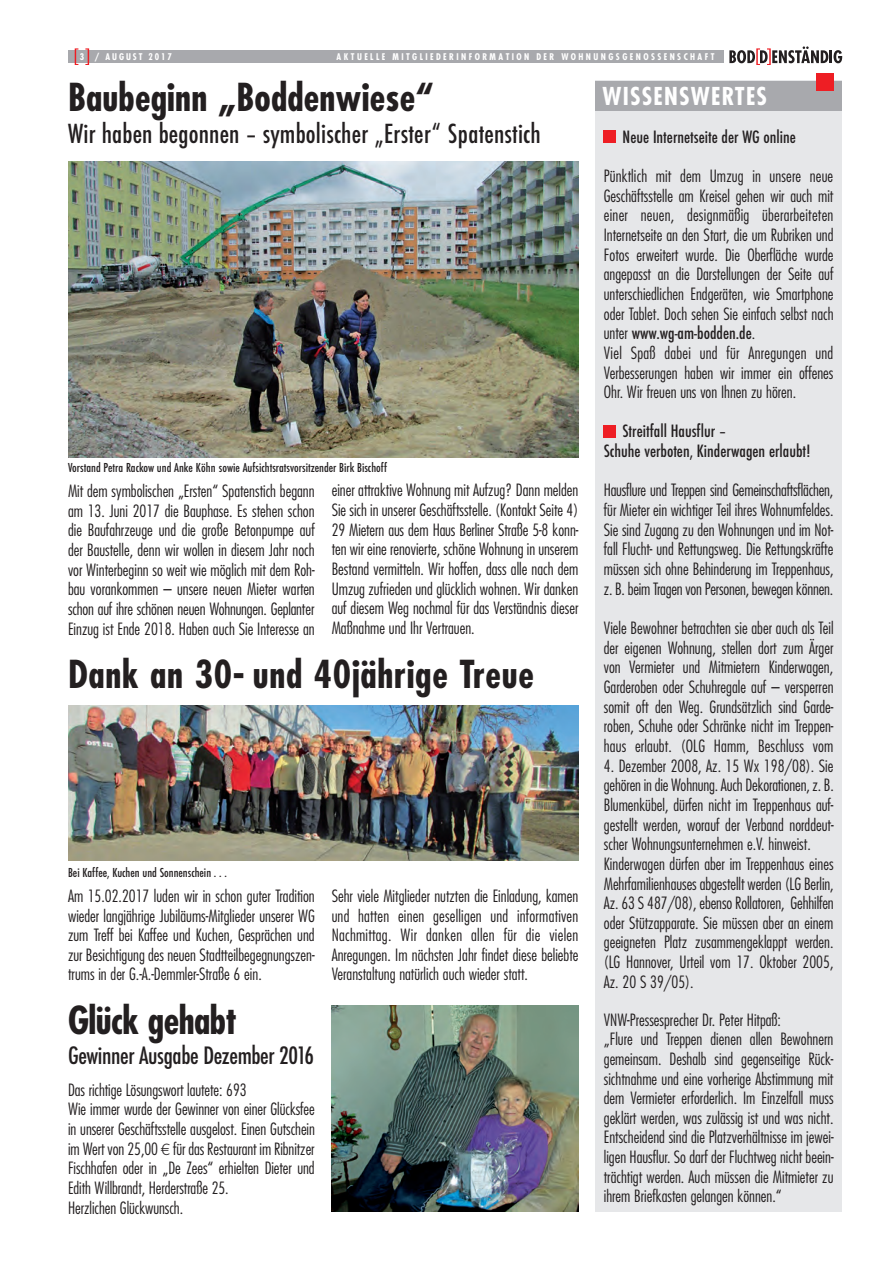
<style>
.page{position:relative;width:893px;height:1263px;background:#fff}
.page>*{position:absolute;margin:0;border:0;box-sizing:border-box;transform-origin:0 0}
.t1{font:700 condensed 37.5px "Futura";letter-spacing:.005em;color:#231f20}
.t2{font:700 condensed 37.5px "Futura";letter-spacing:-.015em;color:#231f20}
.t3{font:500 condensed 25.5px "Futura";letter-spacing:.005em;color:#231f20}
.t4{font:700 condensed 24px "Futura";letter-spacing:.05em;color:#fff}
.t5{font:500 condensed 23.25px "Futura";letter-spacing:-.015em;color:#231f20}
.t6{font:300 condensed 16.5px/19.6px "Futura";color:#231f20;text-align:justify}
.t7{font:500 condensed 16.5px/19.6px "Futura";color:#231f20}
.t8{font:500 condensed 12px "Futura";color:#231f20}
.t9{font:700 condensed 9px "Futura";letter-spacing:.27em;color:#fff}
.t10{font:700 condensed 9px "Futura";letter-spacing:.215em;color:#fff}
.s1{font-weight:500}
.s2{font-family:"Gill Sans";font-stretch:normal}
</style>
<div class="page">
<div style="left:68px;top:50px;width:655px;height:13px;background:#a8a9ad"></div>
<svg style="left:75px;top:48px;width:3px;height:16px"></svg>
<svg style="left:85px;top:48px;width:4px;height:16px"></svg>
<svg style="left:729px;top:46px;width:113px;height:18px"></svg>
<div style="left:595px;top:81px;width:247px;height:1131px;background:#e6e7e9"></div>
<div style="left:595px;top:81px;width:247px;height:30px;background:#a8a9ad"></div>
<div style="left:816px;top:74px;width:17px;height:17px;background:#ee1e24"></div>
<div style="left:604px;top:130px;width:12px;height:13px;background:#ee1e24"></div>
<div style="left:604px;top:425px;width:12px;height:12px;background:#ee1e24"></div>
<img style="left:68px;top:162px;width:510px;height:295px">
<img style="left:332px;top:1005px;width:246px;height:207px">
<img style="left:68px;top:705px;width:510px;height:155px">
<p class="t10" style="left:80px;top:53px;width:93px">3 / AUGUST 2017</p>
<p class="t9" style="left:337px;top:53px;width:379px">AKTUELLE MITGLIEDERINFORMATION DER WOHNUNGSGENOSSENSCHAFT</p>
<h3 class="t4" style="left:603px;top:86px;width:166px">WISSENSWERTES</h3>
<p class="t7" style="left:623px;top:127px;width:175px">Neue Internetseite der WG online</p>
<p class="t6" style="left:604px;top:167px;width:231px;text-align:left">Pünktlich mit dem Umzug in unsere neue Geschäftsstelle am Kreisel gehen wir auch mit einer neuen, designmäßig überarbeiteten Internetseite an den Start, die um Rubriken und Fotos erweitert wurde. Die Oberfläche wurde angepasst an die Darstellungen der Seite auf unterschiedlichen Endgeräten, wie Smartphone oder Tablet. Doch sehen Sie einfach selbst nach unter <span class="s1">www.wg-am-bodden.de</span>.<br>Viel Spaß dabei und für Anregungen und Verbesserungen haben wir immer ein offenes Ohr. Wir freuen uns von Ihnen zu hören.</p>
<p class="t7" style="left:604px;top:422px;width:209px;text-indent:19px">Streitfall Hausflur –<br>Schuhe verboten, Kinderwagen erlaubt!</p>
<p class="t6" style="left:604px;top:482px;width:231px">Hausflure und Treppen sind Gemeinschaftsflächen, für Mieter ein wichtiger Teil ihres Wohnumfeldes.<br>Sie sind Zugang zu den Wohnungen und im Not&shy;fall Flucht- und Rettungsweg. Die Rettungskräfte müssen sich ohne Behinderung im Treppenhaus, z. B. beim Tragen von Personen, bewegen können.</p>
<p class="t6" style="left:604px;top:619px;width:231px">Viele Bewohner betrachten sie aber auch als Teil der eigenen Wohnung, stellen dort zum Ärger von Vermieter und Mitmietern Kinderwagen, Garderoben oder Schuhregale auf – versperren somit oft den Weg. Grundsätzlich sind Garde&shy;roben, Schuhe oder Schränke nicht im Treppen&shy;haus erlaubt. (OLG Hamm, Beschluss vom</p>
<p class="t6" style="left:604px;top:757px;width:231px;text-align:left">4. Dezember 2008, Az. 15 Wx 198/08). Sie gehören in die Wohnung. Auch Dekorationen, z. B.<br>Blumenkübel, dürfen nicht im Treppenhaus auf&shy;gestellt werden, worauf der Verband norddeut&shy;scher Wohnungsunternehmen e.V. hinweist.<br>Kinderwagen dürfen aber im Treppenhaus eines Mehrfamilienhauses abgestellt werden (LG Berlin, Az. 63 S 487/08), ebenso Rollatoren, Gehhilfen oder Stützapparate. Sie müssen aber an einem geeigneten Platz zusammengeklappt werden. (LG Hannover, Urteil vom 17. Oktober 2005, Az. 20 S 39/05).</p>
<p class="t6" style="left:604px;top:1011px;width:231px;text-align:left">VNW-Pressesprecher Dr. Peter Hitpaß:<br>„Flure und Treppen dienen allen Bewohnern gemeinsam. Deshalb sind gegenseitige Rück&shy;sichtnahme und eine vorherige Abstimmung mit dem Vermieter erforderlich. Im Einzelfall muss geklärt werden, was zulässig ist und was nicht.<br>Entscheidend sind die Platzverhältnisse im jewei&shy;ligen Hausflur. So darf der Fluchtweg nicht beein&shy;trächtigt werden. Auch müssen die Mitmieter zu ihrem Briefkasten gelangen können.“</p>
<h1 class="t1" style="left:68px;top:81px;width:367px">Baubeginn „Boddenwiese“</h1>
<h2 class="t3" style="left:68px;top:119px;width:474px">Wir haben begonnen – symbolischer „Erster“ Spatenstich</h2>
<p class="t8" style="left:68px;top:461px;width:320px">Vorstand Petra Rackow und Anke Köhn sowie Aufsichtsratsvorsitzender Birk Bischoff</p>
<p class="t6" style="left:332px;top:482px;width:248px">einer attraktive Wohnung mit Aufzug? Dann melden Sie sich in unserer Geschäftsstelle. (Kontakt Seite 4)<br>29 Mietern aus dem Haus Berliner Straße 5-8 konn&shy;ten wir eine renovierte, schöne Wohnung in unserem Bestand vermitteln. Wir hoffen, dass alle nach dem Umzug zufrieden und glücklich wohnen. Wir danken auf diesem Weg nochmal für das Verständnis dieser Maßnahme und Ihr Vertrauen.</p>
<p class="t6" style="left:68px;top:482px;width:248px">Mit dem symbolischen „Ersten“ Spatenstich begann am 13. Juni 2017 die Bauphase. Es stehen schon die Baufahrzeuge und die große Betonpumpe auf der Baustelle, denn wir wollen in diesem Jahr noch vor Winterbeginn so weit wie möglich mit dem Roh&shy;bau vorankommen – unsere neuen Mieter warten schon auf ihre schönen neuen Wohnungen. Geplanter Einzug ist Ende 2018. Haben auch Sie Interesse an</p>
<h1 class="t1" style="left:68px;top:657px;width:467px">Dank an 30- und 40jährige Treue</h1>
<p class="t8" style="left:68px;top:866px;width:160px">Bei Kaffee, Kuchen und Sonnenschein . . .</p>
<p class="t6" style="left:332px;top:888px;width:248px">Sehr viele Mitglieder nutzten die Einladung, kamen und hatten einen geselligen und informativen Nachmittag. Wir danken allen für die vielen Anregungen. Im nächsten Jahr findet diese beliebte Veranstaltung natürlich auch wieder statt.</p>
<p class="t6" style="left:68px;top:888px;width:248px">Am 15.02.2017 luden wir in schon guter Tradition wieder langjährige Jubiläums-Mitglieder unserer WG zum Treff bei Kaffee und Kuchen, Gesprächen und zur Besichtigung des neuen Stadtteilbegegnungszen&shy;trums in der G.-A.-Demmler-Straße 6 ein.</p>
<h1 class="t2" style="left:68px;top:1003px;width:171px">Glück gehabt</h1>
<h3 class="t5" style="left:68px;top:1042px;width:248px">Gewinner Ausgabe Dezember 2016</h3>
<p class="t6" style="left:68px;top:1081px;width:248px;text-align:left">Das richtige Lösungswort lautete: 693<br>Wie immer wurde der Gewinner von einer Glücksfee in unserer Geschäftsstelle ausgelost. Einen Gutschein im Wert von 25,00 <span class="s2">€</span> für das Restaurant im Ribnitzer Fischhafen oder in „De Zees“ erhielten Dieter und Edith Willbrandt, Herderstraße 25.<br>Herzlichen Glückwunsch.</p>
</div>
